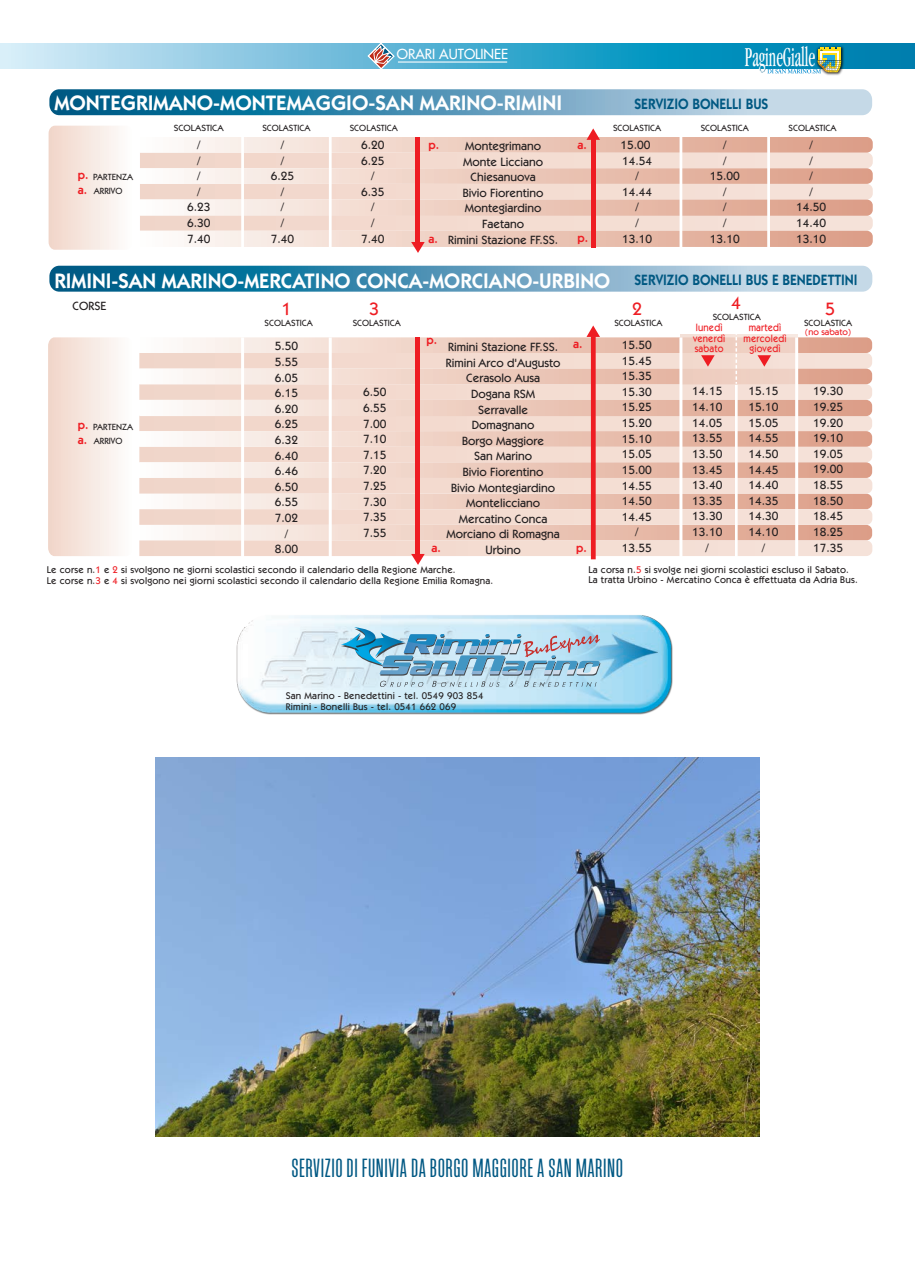
<style>
.page{position:relative;width:915px;height:1276px;background:#fff}
.page>*{position:absolute;margin:0;border:0;box-sizing:border-box;transform-origin:0 0}
.t1{font:condensed 28.35px "Garamond";letter-spacing:-.005em;color:#fff;scale:.59 1}
.t2{font:500 27px "Sorren Ex";letter-spacing:.02em;color:#005883}
.t3{font:600 21px "Itc Kabel";color:#fff}
.t4{font:500 18px "Itc Kabel";color:#ee1d23}
.t5{font:600 15px "Itc Kabel";color:#005882;scale:.9 1}
.t6{font:13.5px "Futura";color:#fff}
.t7{font:500 12px/15.6px "Itc Kabel";color:#231f20;text-align:center}
.t8{font:600 12px "Itc Kabel";color:#ee1d23}
.t9{font:500 10.5px/10.5px "Itc Kabel";letter-spacing:.02em;color:#ee1d23;scale:.9 1}
.t10{font:500 9.75px/10.5px "Itc Kabel";letter-spacing:.02em;color:#231f20}
.t11{font:500 9px/14.1px "Itc Kabel";color:#231f20}
.t12{font:500 9px "Itc Kabel";color:#231f20;scale:1.04 1}
.s1{font-weight:600;font-size:12px;color:#ee1d23}
.s2{font-size:15px;color:#005882}
.s3{color:#ee1d23}
</style>
<div class="page">
<svg style="left:49px;top:126px;width:69px;height:124px;background:#f6e5de"></svg>
<svg style="left:48px;top:337px;width:70px;height:219px;background:#f6e5de"></svg>
<svg style="left:140px;top:128px;width:732px;height:125px"></svg>
<div style="left:415px;top:137px;width:5px;height:105px;background:#ee1d23"></div>
<hr style="left:241px;top:136px;width:3px;height:114px;background:#fff">
<hr style="left:329px;top:136px;width:2px;height:114px;background:#fff">
<hr style="left:679px;top:136px;width:3px;height:114px;background:#fff">
<hr style="left:767px;top:136px;width:2px;height:114px;background:#fff">
<svg style="left:139px;top:325px;width:733px;height:240px;background:#f1d6cb"></svg>
<img style="left:236px;top:615px;width:437px;height:100px">
<svg style="left:340px;top:627px;width:260px;height:60px;background:#9bc2d8"></svg>
<svg style="left:49px;top:89px;width:822px;height:26px;background:#5d9cba"></svg>
<svg style="left:49px;top:266px;width:823px;height:26px;background:#5e9cba"></svg>
<svg style="left:0;top:43px;width:914px;height:26px;background:#57b3d4"></svg>
<img style="left:814px;top:45px;width:30px;height:30px">
<svg style="left:759px;top:47px;width:81px;height:27px;background:#48a1ac"></svg>
<hr style="left:398px;top:61px;width:109px;height:2px;background:#fff">
<svg style="left:367px;top:43px;width:28px;height:26px"></svg>
<img style="left:155px;top:757px;width:604px;height:379px">
<p class="t6" style="left:397px;top:46px;width:113px">ORARI AUTOLINEE</p>
<p class="t1" style="left:744px;top:41px;width:120px">PagineGialle</p>
<p class="t3" style="left:54px;top:90px;width:509px">MONTEGRIMANO-MONTEMAGGIO-SAN MARINO-RIMINI</p>
<p class="t5" style="left:634px;top:95px;width:150px">SERVIZIO BONELLI BUS</p>
<p class="t11" style="left:78px;top:170px;width:57px"><span class="s1">p.</span> PARTENZA <span class="s1">a.</span> ARRIVO</p>
<p class="t12" style="left:174px;top:123px;width:50px">SCOLASTICA</p>
<p class="t11" style="left:262px;top:121px;width:50px">SCOLASTICA</p>
<p class="t11" style="left:349px;top:121px;width:50px">SCOLASTICA</p>
<p class="t11" style="left:613px;top:121px;width:50px">SCOLASTICA</p>
<p class="t11" style="left:700px;top:121px;width:50px">SCOLASTICA</p>
<p class="t11" style="left:788px;top:121px;width:50px">SCOLASTICA</p>
<p class="t7" style="left:448px;top:138px;width:111px">Montegrimano<br>Monte Licciano<br>Chiesanuova<br>Bivio Fiorentino<br>Montegiardino<br>Faetano<br>Rimini Stazione FF.SS.</p>
<p class="t7" style="left:187px;top:137px;width:25px">/<br>/<br>/<br>/<br>6.23<br>6.30<br>7.40</p>
<p class="t7" style="left:361px;top:137px;width:25px">6.20<br>6.25 /<br>6.35 /<br>/<br>7.40</p>
<p class="t7" style="left:620px;top:137px;width:33px">15.00<br>14.54 /<br>14.44 /<br>/<br>13.10</p>
<p class="t7" style="left:796px;top:137px;width:32px">/<br>/<br>/<br>/<br>14.50<br>14.40<br>13.10</p>
<p class="t7" style="left:270px;top:137px;width:25px">/<br>/<br>6.25 /<br>/<br>/<br>7.40</p>
<p class="t7" style="left:709px;top:137px;width:32px">/<br>/<br>15.00 /<br>/<br>/<br>13.10</p>
<p class="t8" style="left:428px;top:138px;width:12px">p.</p>
<p class="t8" style="left:577px;top:138px;width:11px">a.</p>
<p class="t8" style="left:428px;top:231px;width:11px">a.</p>
<p class="t8" style="left:577px;top:231px;width:12px">p.</p>
<p class="t3" style="left:54px;top:268px;width:804px">RIMINI-SAN MARINO-MERCATINO CONCA-MORCIANO-URBINO <span class="s2">SERVIZIO BONELLI BUS E BENEDETTINI</span></p>
<p class="t7" style="left:72px;top:298px;width:36px">CORSE</p>
<p class="t11" style="left:78px;top:419px;width:57px"><span class="s1">p.</span> PARTENZA <span class="s1">a.</span> ARRIVO</p>
<p class="t4" style="left:281px;top:298px;width:12px">1</p>
<p class="t11" style="left:264px;top:316px;width:50px">SCOLASTICA</p>
<p class="t7" style="left:275px;top:338px;width:25px">5.50<br>5.55<br>6.05<br>6.15<br>6.20<br>6.25<br>6.32<br>6.40<br>6.46<br>6.50<br>6.55<br>7.02 /<br>8.00</p>
<p class="t4" style="left:369px;top:298px;width:12px">3</p>
<p class="t11" style="left:352px;top:316px;width:50px">SCOLASTICA</p>
<p class="t7" style="left:363px;top:384px;width:25px;text-align:justify">6.50<br>6.55<br>7.00<br>7.10<br>7.15<br>7.20<br>7.25<br>7.30<br>7.35<br>7.55</p>
<p class="t4" style="left:632px;top:298px;width:12px">2</p>
<p class="t11" style="left:614px;top:316px;width:50px">SCOLASTICA</p>
<p class="t8" style="left:426px;top:333px;width:12px">p.</p>
<p class="t7" style="left:445px;top:339px;width:116px">Rimini Stazione FF.SS.<br>Rimini Arco d'Augusto<br>Cerasolo Ausa<br>Dogana RSM<br>Serravalle<br>Domagnano<br>Borgo Maggiore<br>San Marino<br>Bivio Fiorentino<br>Bivio Montegiardino<br>Montelicciano<br>Mercatino Conca<br>Morciano di Romagna<br>Urbino</p>
<p class="t7" style="left:621px;top:337px;width:32px">15.50<br>15.45<br>15.35<br>15.30<br>15.25<br>15.20<br>15.10<br>15.05<br>15.00<br>14.55<br>14.50<br>14.45 /<br>13.55</p>
<p class="t8" style="left:573px;top:336px;width:11px">a.</p>
<p class="t8" style="left:431px;top:541px;width:11px">a.</p>
<p class="t8" style="left:576px;top:541px;width:12px">p.</p>
<p class="t4" style="left:730px;top:292px;width:12px">4</p>
<p class="t11" style="left:712px;top:309px;width:50px">SCOLASTICA</p>
<p class="t9" style="left:692px;top:322px;width:37px">lunedì venerdì sabato</p>
<p class="t9" style="left:743px;top:322px;width:49px;text-align:center">martedì mercoledì giovedì</p>
<p class="t7" style="left:692px;top:383px;width:32px">14.15<br>14.10<br>14.05<br>13.55<br>13.50<br>13.45<br>13.40<br>13.35<br>13.30<br>13.10 /</p>
<p class="t7" style="left:748px;top:383px;width:32px">15.15<br>15.10<br>15.05<br>14.55<br>14.50<br>14.45<br>14.40<br>14.35<br>14.30<br>14.10 /</p>
<p class="t4" style="left:824px;top:298px;width:12px">5</p>
<p class="t11" style="left:803px;top:318px;width:50px;line-height:9px">SCOLASTICA <span class="s3">(no sabato)</span></p>
<p class="t7" style="left:812px;top:383px;width:32px;text-align:justify">19.30<br>19.25<br>19.20<br>19.10<br>19.05<br>19.00<br>18.55<br>18.50<br>18.45<br>18.25<br>17.35</p>
<p class="t10" style="left:47px;top:564px;width:448px">Le corse n.<span class="s3">1</span> e <span class="s3">2</span> si svolgono ne giorni scolastici secondo il calendario della Regione Marche.<br>Le corse n.<span class="s3">3</span> e <span class="s3">4</span> si svolgono nei giorni scolastici secondo il calendario della Regione Emilia Romagna.</p>
<p class="t10" style="left:286px;top:690px;width:199px">San Marino - Benedettini - tel. 0549 903 854<br>Rimini - Bonelli Bus - tel. 0541 662 069</p>
<p class="t10" style="left:588px;top:564px;width:271px">La corsa n.<span class="s3">5</span> si svolge nei giorni scolastici escluso il Sabato.<br>La tratta Urbino - Mercatino Conca è effettuata da Adria Bus.</p>
<p class="t2" style="left:291px;top:1152px;width:333px">SERVIZIO DI FUNIVIA DA BORGO MAGGIORE A SAN MARINO</p>
</div>
